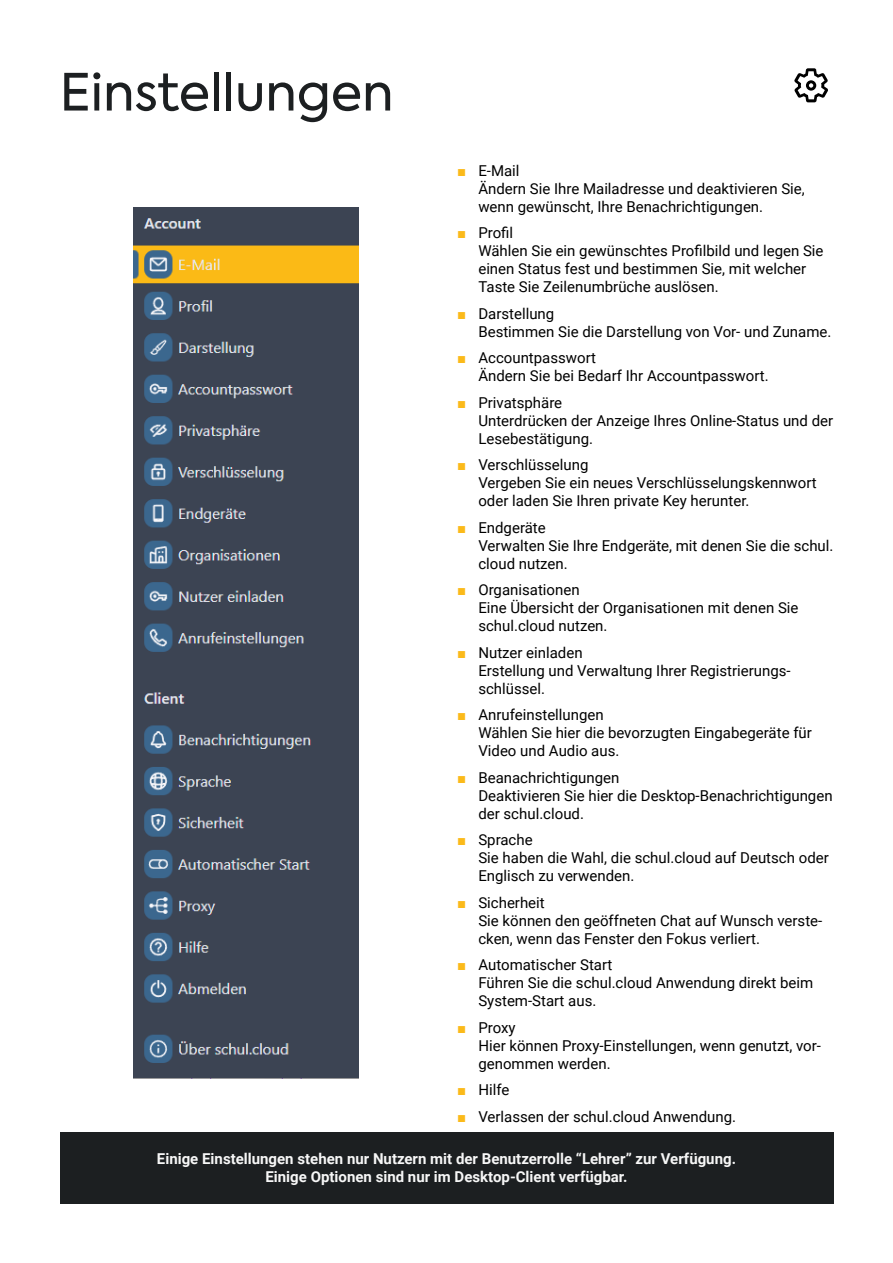
<style>
.page{position:relative;width:893px;height:1263px;background:#fff}
.page>*{position:absolute;margin:0;border:0;box-sizing:border-box;transform-origin:0 0}
.t1{font:51px "Axiforma";color:#1c1f21}
.t2{font:15px/18px "Roboto";color:#000}
.t3{font:700 15px/18px "Roboto";color:#f7f7f7;text-align:center}
.s1{font-family:"Arial";font-weight:700;color:#fbba1a}
</style>
<div class="page">
<img style="left:133px;top:208px;width:226px;height:871px">
<div style="left:60px;top:1132px;width:773px;height:71px;background:#1c1f21"></div>
<svg style="left:794px;top:68px;width:34px;height:34px"></svg>
<h1 class="t1" style="left:60px;top:59px;width:336px">Einstellungen</h1>
<p class="t2" style="left:478px;top:161px;width:328px;text-indent:-21px"><span class="s1">■</span> E-Mail<br>Ändern Sie Ihre Mailadresse und deaktivieren Sie, wenn gewünscht, Ihre Benachrichtigungen.</p>
<p class="t2" style="left:478px;top:223px;width:347px;text-indent:-21px"><span class="s1">■</span> Profil<br>Wählen Sie ein gewünschtes Profilbild und legen Sie einen Status fest und bestimmen Sie, mit welcher Taste Sie Zeilenumbrüche auslösen.</p>
<p class="t2" style="left:478px;top:304px;width:355px;text-indent:-21px"><span class="s1">■</span> Darstellung<br>Bestimmen Sie die Darstellung von Vor- und Zuname.</p>
<p class="t2" style="left:478px;top:348px;width:292px;text-indent:-21px"><span class="s1">■</span> Accountpasswort<br>Ändern Sie bei Bedarf Ihr Accountpasswort.</p>
<p class="t2" style="left:478px;top:393px;width:356px;text-indent:-21px"><span class="s1">■</span> Privatsphäre<br>Unterdrücken der Anzeige Ihres Online-Status und der<br>Lesebestätigung.</p>
<p class="t2" style="left:478px;top:455px;width:340px;text-indent:-21px"><span class="s1">■</span> Verschlüsselung<br>Vergeben Sie ein neues Verschlüsselungskennwort oder laden Sie Ihren private Key herunter.</p>
<p class="t2" style="left:478px;top:518px;width:357px;text-indent:-21px"><span class="s1">■</span> Endgeräte<br>Verwalten Sie Ihre Endgeräte, mit denen Sie die schul. cloud nutzen.</p>
<p class="t2" style="left:478px;top:580px;width:322px;text-indent:-21px"><span class="s1">■</span> Organisationen<br>Eine Übersicht der Organisationen mit denen Sie schul.cloud nutzen.</p>
<p class="t2" style="left:478px;top:643px;width:314px;text-indent:-21px"><span class="s1">■</span> Nutzer einladen<br>Erstellung und Verwaltung Ihrer Registrierungs&shy;schlüssel.</p>
<p class="t2" style="left:478px;top:705px;width:335px;text-indent:-21px"><span class="s1">■</span> Anrufeinstellungen<br>Wählen Sie hier die bevorzugten Eingabegeräte für<br>Video und Audio aus.</p>
<p class="t2" style="left:478px;top:768px;width:356px;text-indent:-21px"><span class="s1">■</span> Beanachrichtigungen<br>Deaktivieren Sie hier die Desktop-Benachrichtigungen der schul.cloud.</p>
<p class="t2" style="left:478px;top:830px;width:352px;text-indent:-21px"><span class="s1">■</span> Sprache<br>Sie haben die Wahl, die schul.cloud auf Deutsch oder<br>Englisch zu verwenden.</p>
<p class="t2" style="left:478px;top:893px;width:345px;text-indent:-21px"><span class="s1">■</span> Sicherheit<br>Sie können den geöffneten Chat auf Wunsch verste&shy;cken, wenn das Fenster den Fokus verliert.</p>
<p class="t2" style="left:478px;top:955px;width:336px;text-indent:-21px"><span class="s1">■</span> Automatischer Start<br>Führen Sie die schul.cloud Anwendung direkt beim<br>System-Start aus.</p>
<p class="t2" style="left:478px;top:1018px;width:344px;text-indent:-21px"><span class="s1">■</span> Proxy<br>Hier können Proxy-Einstellungen, wenn genutzt, vor&shy;genommen werden.</p>
<p class="t2" style="left:457px;top:1080px;width:54px"><span class="s1">■</span> Hilfe</p>
<p class="t2" style="left:457px;top:1107px;width:281px"><span class="s1">■</span> Verlassen der schul.cloud Anwendung.</p>
<p class="t3" style="left:157px;top:1149px;width:581px">Einige Einstellungen stehen nur Nutzern mit der Benutzerrolle “Lehrer” zur Verfügung.<br>Einige Optionen sind nur im Desktop-Client verfügbar.</p>
</div>
